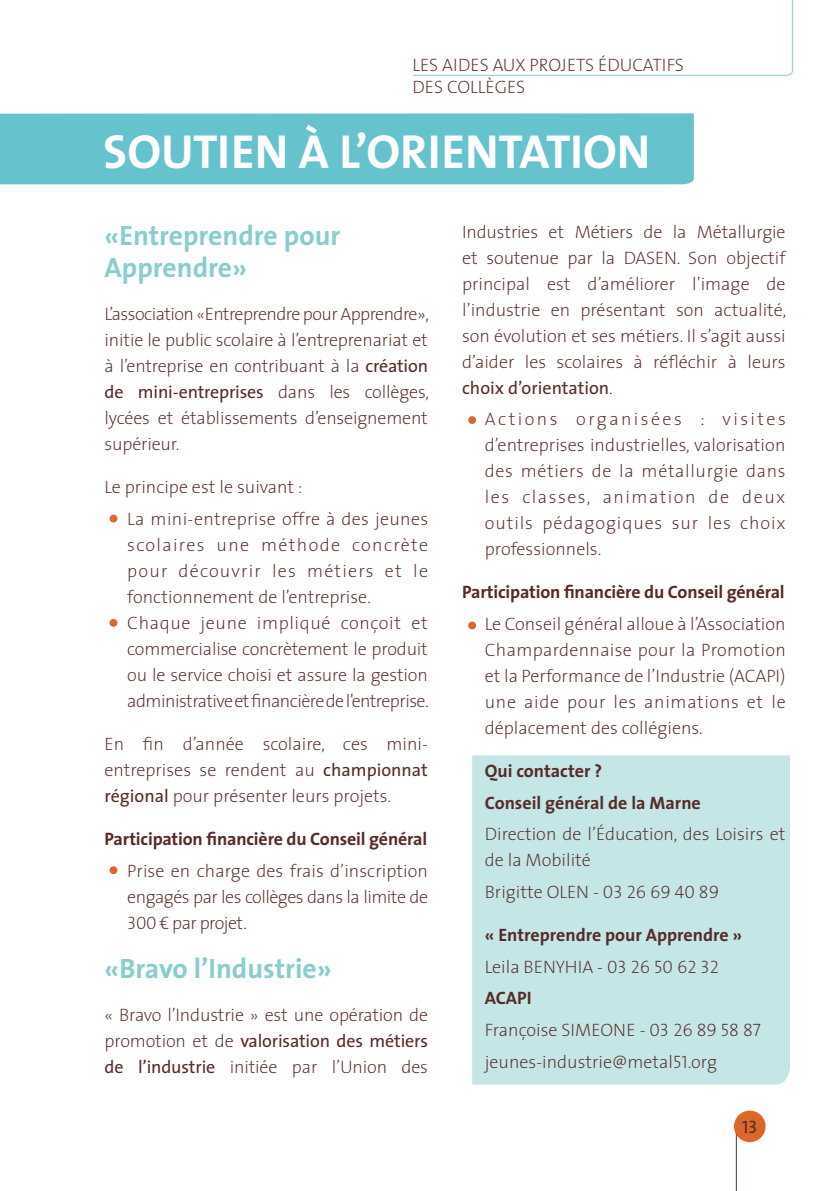
<style>
.page{position:relative;width:840px;height:1191px;background:#fff}
.page>*{position:absolute;margin:0;border:0;box-sizing:border-box;transform-origin:0 0}
.t1{font:48px "The Sans Bold Caps";color:#fff}
.t2{font:700 28px/32px "The Sans";color:#89cdcf}
.t3{font:200 18px/26px "The Sans";color:#572b27;text-align:justify}
.t4{font:700 18px/31.6px "The Sans";letter-spacing:-.01em;color:#572b27}
.t5{font:200 18px/21.6px "The Mix";color:#572b27}
.t6{font:18px "The Sans Caps";color:#572b27}
.s1{font-weight:400}
.s2{font-family:"The Sans Extra Light Caps";font-weight:400}
.s3{font-weight:700}
</style>
<div class="page">
<div style="left:472px;top:755px;width:318px;height:329px;background:#c4e6e7"></div>
<div style="left:109px;top:619px;width:8px;height:8px;background:#dc672a;border-radius:50%"></div>
<div style="left:468px;top:621px;width:8px;height:8px;background:#dc672a;border-radius:50%"></div>
<div style="left:468px;top:416px;width:8px;height:8px;background:#dc672a;border-radius:50%"></div>
<div style="left:109px;top:866px;width:8px;height:8px;background:#dc672a;border-radius:50%"></div>
<div style="left:109px;top:514px;width:8px;height:8px;background:#dc672a;border-radius:50%"></div>
<hr style="left:735px;top:1126px;width:1px;height:65px;background:#572b27">
<div style="left:733px;top:1110px;width:32px;height:32px;background:#dc672a;border-radius:50%"></div>
<div style="left:0;top:113px;width:693px;height:71px;background:#66c2cc"></div>
<svg style="left:413px;top:0;width:379px;height:76px"></svg>
<p class="t5" style="left:412px;top:54px;width:273px">LES AIDES AUX PROJETS ÉDUCATIFS<br>DES COLLÈGES</p>
<h1 class="t1" style="left:103px;top:121px;width:541px">SOUTIEN À L’ORIENTATION</h1>
<h2 class="t2" style="left:104px;top:220px;width:237px">«Entreprendre pour<br>Apprendre»</h2>
<p class="t3" style="left:104px;top:301px;width:326px">L’association «Entreprendre pour Apprendre», initie le public scolaire à l’entreprenariat et à l’entreprise en contribuant à la <span class="s1">création de mini-entreprises</span> dans les collèges, lycées et établissements d’enseignement supérieur.</p>
<p class="t3" style="left:104px;top:474px;width:199px">Le principe est le suivant :</p>
<p class="t3" style="left:127px;top:506px;width:302px;text-indent:-17px">• La mini-entreprise offre à des jeunes scolaires une méthode concrète pour découvrir les métiers et le fonctionnement de l’entreprise.</p>
<p class="t3" style="left:127px;top:610px;width:303px;text-indent:-17px">• Chaque jeune impliqué conçoit et commercialise concrètement le produit ou le service choisi et assure la gestion administrative et financière de l’entreprise.</p>
<p class="t3" style="left:104px;top:731px;width:325px">En fin d’année scolaire, ces mini&shy;entreprises se rendent au <span class="s1">championnat régional</span> pour présenter leurs projets.</p>
<p class="t4" style="left:104px;top:823px;width:324px">Participation financière du Conseil général</p>
<p class="t3" style="left:127px;top:857px;width:302px;text-indent:-17px">• Prise en charge des frais d’inscription engagés par les collèges dans la limite de <span class="s2">300</span> € par projet.</p>
<h2 class="t2" style="left:104px;top:952px;width:228px">«Bravo l’Industrie»</h2>
<p class="t3" style="left:104px;top:1001px;width:325px">« Bravo l’Industrie » est une opération de promotion et de <span class="s1">valorisation des métiers de l’industrie</span> initiée par l’Union des</p>
<p class="t3" style="left:462px;top:219px;width:326px">Industries et Métiers de la Métallurgie et soutenue par la DASEN. Son objectif principal est d’améliorer l’image de l’industrie en présentant son actualité, son évolution et ses métiers. Il s’agit aussi d’aider les scolaires à réfléchir à leurs <span class="s1">choix d’orientation</span>.</p>
<p class="t3" style="left:484px;top:406px;width:302px;text-indent:-17px">• Actions organisées : visites d’entreprises industrielles, valorisation des métiers de la métallurgie dans les classes, animation de deux outils pédagogiques sur les choix professionnels.</p>
<p class="t4" style="left:462px;top:576px;width:324px">Participation financière du Conseil général</p>
<p class="t3" style="left:484px;top:611px;width:302px;text-indent:-17px">• Le Conseil général alloue à l’Association Champardennaise pour la Promotion et la Performance de l’Industrie (ACAPI) une aide pour les animations et le déplacement des collégiens.</p>
<p class="t4" style="left:484px;top:755px;width:217px">Qui contacter ?<br>Conseil général de la Marne</p>
<p class="t3" style="left:484px;top:821px;width:302px">Direction de l’Éducation, des Loisirs et de la Mobilité</p>
<p class="t3" style="left:484px;top:879px;width:236px">Brigitte OLEN - <span class="s2">03 26 69 40 89</span></p>
<p class="t3" style="left:484px;top:919px;width:277px;line-height:31.6px;text-align:left"><span class="s3">« Entreprendre pour Apprendre »<br></span>Leila BENYHIA - <span class="s2">03 26 50 62 32<br></span><span class="s3">ACAPI<br></span>Françoise SIMEONE - <span class="s2">03 26 89 58 87 </span>jeunes-industrie@metal<span class="s2">51</span>.org</p>
<p class="t6" style="left:741px;top:1115px;width:17px">13</p>
</div>
